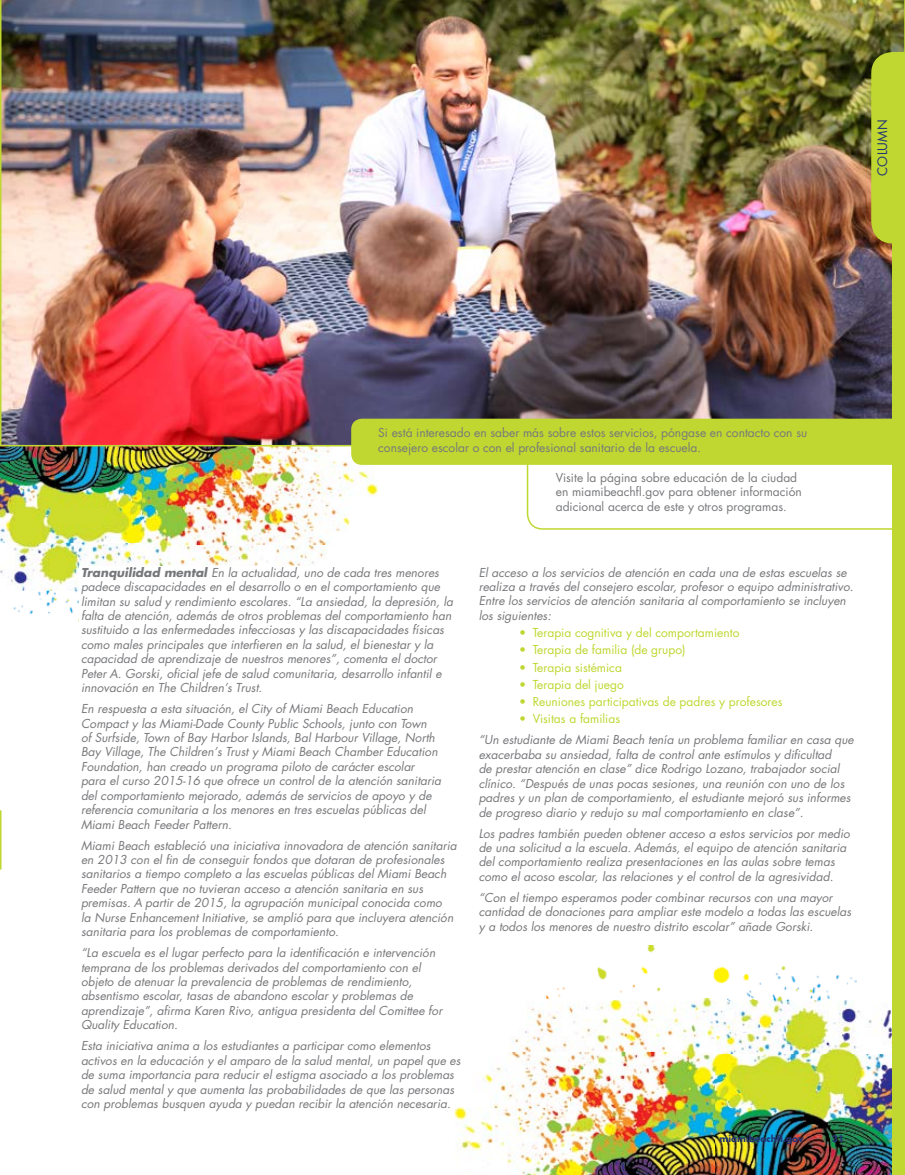
<style>
.page{position:relative;width:905px;height:1175px;background:#fff}
.page>*{position:absolute;margin:0;border:0;box-sizing:border-box;transform-origin:0 0}
.t1{font:12.75px "Futura";letter-spacing:.01em;color:#233574}
.t2{font:italic 12px/14.4px "Futura";color:#77787b}
.t3{font:12px/14.4px "Futura";color:#77787b}
.t4{font:12px "Futura";color:#bfd730}
.t5{font:700 9px "Futura Std";color:#233574}
.t6{font:700 9px "Futura";color:#233574}
.s1{font-weight:700}
</style>
<div class="page">
<svg style="left:0;top:810px;width:2px;height:60px"></svg>
<img style="left:454px;top:1053px;width:439px;height:121px">
<img style="left:509px;top:998px;width:384px;height:55px">
<img style="left:713px;top:966px;width:158px;height:33px">
<img style="left:509px;top:945px;width:154px;height:54px">
<img style="left:0;top:446px;width:142px;height:97px">
<img style="left:0;top:543px;width:327px;height:49px">
<img style="left:13px;top:592px;width:66px;height:30px">
<img style="left:142px;top:446px;width:209px;height:98px">
<div style="left:79px;top:566px;width:268px;height:107px;background:#fff"></div>
<img style="left:0;top:0;width:904px;height:446px">
<svg style="left:351px;top:418px;width:542px;height:111px"></svg>
<div style="left:871px;top:52px;width:33px;height:191px;background:#bfd730"></div>
<div style="left:893px;top:215px;width:11px;height:959px;background:#bfd730"></div>
<p class="t1" style="left:873px;top:176px;width:57px;rotate:-90deg">COLUMN</p>
<p class="t3" style="left:378px;top:425px;width:430px">Si está interesado en saber más sobre estos servicios, póngase en contacto con su consejero escolar o con el profesional sanitario de la escuela.</p>
<p class="t3" style="left:555px;top:470px;width:247px">Visite la página sobre educación de la ciudad en miamibeachfl.gov para obtener información adicional acerca de este y otros programas.</p>
<p class="t2" style="left:81px;top:565px;width:373px"><span class="s1">Tranquilidad mental</span> En la actualidad, uno de cada tres menores padece discapacidades en el desarrollo o en el comportamiento que limitan su salud y rendimiento escolares. “La ansiedad, la depresión, la falta de atención, además de otros problemas del comportamiento han sustituido a las enfermedades infecciosas y las discapacidades físicas como males principales que interfieren en la salud, el bienestar y la capacidad de aprendizaje de nuestros menores”, comenta el doctor Peter A. Gorski, oficial jefe de salud comunitaria, desarrollo infantil e innovación en The Children’s Trust.</p>
<p class="t2" style="left:81px;top:701px;width:361px">En respuesta a esta situación, el City of Miami Beach Education Compact y las Miami-Dade County Public Schools, junto con Town<br>of Surfside, Town of Bay Harbor Islands, Bal Harbour Village, North Bay Village, The Children’s Trust y Miami Beach Chamber Education Foundation, han creado un programa piloto de carácter escolar para el curso 2015-16 que ofrece un control de la atención sanitaria del comportamiento mejorado, además de servicios de apoyo y de referencia comunitaria a los menores en tres escuelas públicas del Miami Beach Feeder Pattern.</p>
<p class="t2" style="left:81px;top:838px;width:377px">Miami Beach estableció una iniciativa innovadora de atención sanitaria en 2013 con el fin de conseguir fondos que dotaran de profesionales sanitarios a tiempo completo a las escuelas públicas del Miami Beach Feeder Pattern que no tuvieran acceso a atención sanitaria en sus premisas. A partir de 2015, la agrupación municipal conocida como<br>la Nurse Enhancement Initiative, se amplió para que incluyera atención sanitaria para los problemas de comportamiento.</p>
<p class="t2" style="left:81px;top:945px;width:363px">“La escuela es el lugar perfecto para la identificación e intervención temprana de los problemas derivados del comportamiento con el objeto de atenuar la prevalencia de problemas de rendimiento, absentismo escolar, tasas de abandono escolar y problemas de aprendizaje”, afirma Karen Rivo, antigua presidenta del Comittee for Quality Education.</p>
<p class="t2" style="left:81px;top:1038px;width:381px">Esta iniciativa anima a los estudiantes a participar como elementos activos en la educación y el amparo de la salud mental, un papel que es de suma importancia para reducir el estigma asociado a los problemas de salud mental y que aumenta las probabilidades de que las personas con problemas busquen ayuda y puedan recibir la atención necesaria.</p>
<p class="t2" style="left:478px;top:565px;width:376px">El acceso a los servicios de atención en cada una de estas escuelas se realiza a través del consejero escolar, profesor o equipo administrativo.<br>Entre los servicios de atención sanitaria al comportamiento se incluyen los siguientes:</p>
<p class="t4" style="left:519px;top:624px;width:222px">• Terapia cognitiva y del comportamiento</p>
<p class="t4" style="left:519px;top:641px;width:168px">• Terapia de familia (de grupo)</p>
<p class="t4" style="left:519px;top:659px;width:104px">• Terapia sistémica</p>
<p class="t4" style="left:519px;top:676px;width:106px">• Terapia del juego</p>
<p class="t4" style="left:519px;top:693px;width:265px">• Reuniones participativas de padres y profesores</p>
<p class="t4" style="left:519px;top:710px;width:102px">• Visitas a familias</p>
<p class="t2" style="left:478px;top:732px;width:376px">“Un estudiante de Miami Beach tenía un problema familiar en casa que exacerbaba su ansiedad, falta de control ante estímulos y dificultad<br>de prestar atención en clase” dice Rodrigo Lozano, trabajador social clínico. “Después de unas pocas sesiones, una reunión con uno de los padres y un plan de comportamiento, el estudiante mejoró sus informes de progreso diario y redujo su mal comportamiento en clase”.</p>
<p class="t2" style="left:478px;top:826px;width:373px">Los padres también pueden obtener acceso a estos servicios por medio de una solicitud a la escuela. Además, el equipo de atención sanitaria del comportamiento realiza presentaciones en las aulas sobre temas como el acoso escolar, las relaciones y el control de la agresividad.</p>
<p class="t2" style="left:478px;top:890px;width:374px">“Con el tiempo esperamos poder combinar recursos con una mayor cantidad de donaciones para ampliar este modelo a todas las escuelas y a todos los menores de nuestro distrito escolar” añade Gorski.</p>
<p class="t5" style="left:719px;top:1132px;width:86px">miamibeachfl.gov</p>
<p class="t6" style="left:832px;top:1132px;width:14px">31</p>
</div>
